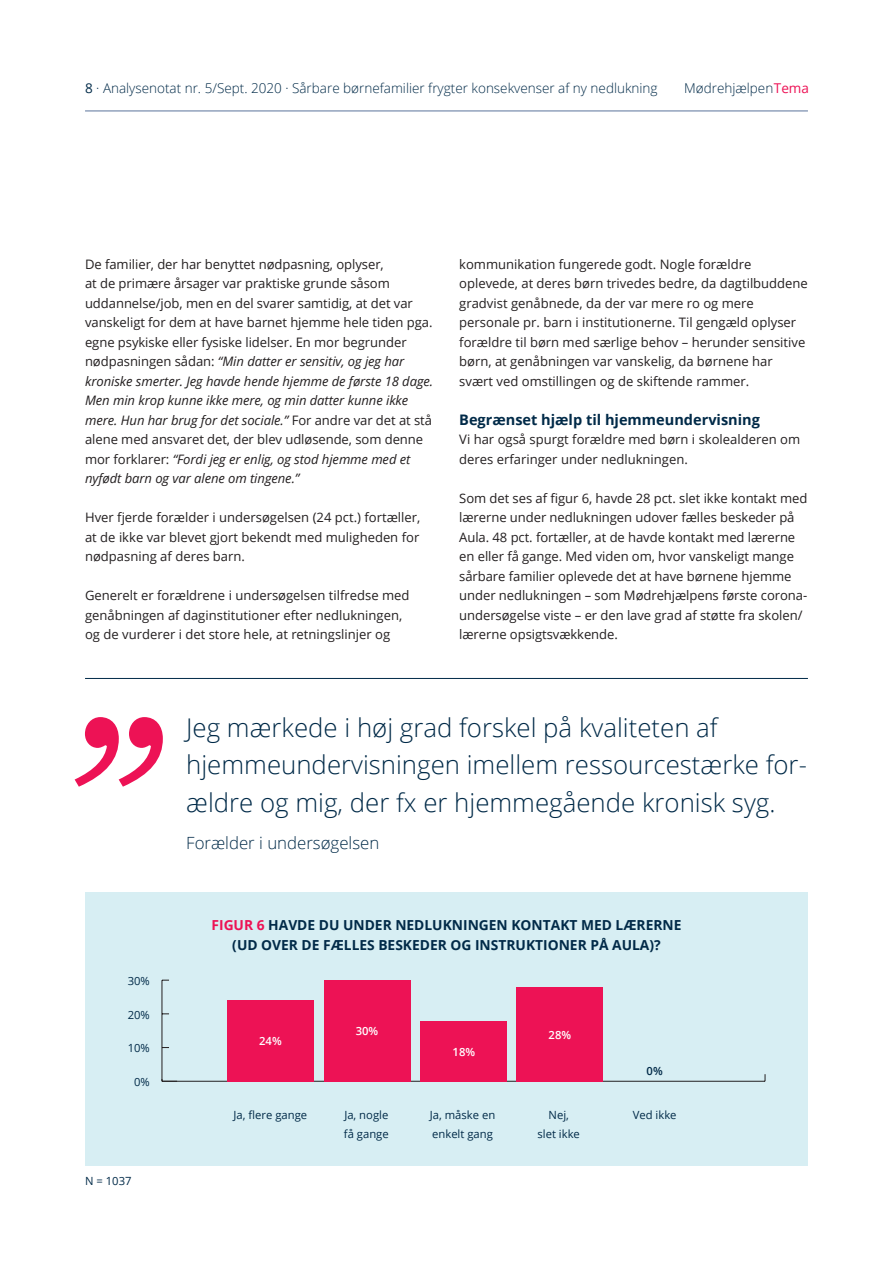
<style>
.page{position:relative;width:893px;height:1263px;background:#fff}
.page>*{position:absolute;margin:0;border:0;box-sizing:border-box;transform-origin:0 0}
.Citater{font:300 25.8px/37.5px "Open Sans";color:#012a48}
.Citater-2{font:300 16.8px "Open Sans";color:#012a48}
.Afsnitsrubrikker{font:700 14.55px "Open Sans";color:#012a48}
.Figurtitler{font:700 13.8px "Open Sans";color:#012a48}
.t1{font:300 13.5px "Open Sans";color:#012a48}
.Brødtekst_8_7_13{font:13.05px/19.5px "Open Sans";letter-spacing:-.005em;color:#231f20}
.Figurtekst{font:11.25px/19.5px "Open Sans";color:#012a48}
.Figurtal{font:600 11.25px "Open Sans";color:#fff}
.Figurtal-2{font:600 11.25px "Open Sans";color:#012a48}
.s1{font-weight:400}
.s2{font-weight:400;color:#ed1255}
.s3{font-style:italic}
.s4{color:#ed1255}
</style>
<div class="page">
<hr style="left:85px;top:111px;width:723px;height:1px;background:#5b749b">
<div style="left:85px;top:893px;width:723px;height:273px;background:#d7eef3"></div>
<svg style="left:75px;top:717px;width:88px;height:70px"></svg>
<hr style="left:85px;top:678px;width:723px;height:1px;background:#012a48">
<hr style="left:162px;top:1081px;width:603px;height:1px;background:#231f20">
<hr style="left:162px;top:980px;width:1px;height:101px;background:#231f20">
<svg style="left:162px;top:1079px;width:15px;height:3px"></svg>
<div style="left:517px;top:987px;width:86px;height:94px;background:#ed1255"></div>
<div style="left:420px;top:1020px;width:87px;height:61px;background:#ed1255"></div>
<div style="left:324px;top:980px;width:86px;height:101px;background:#ed1255"></div>
<div style="left:227px;top:1000px;width:87px;height:81px;background:#ed1255"></div>
<p class="t1" style="left:85px;top:79px;width:574px"><span class="s1">8</span> · Analysenotat nr. 5/Sept. 2020 · Sårbare børnefamilier frygter konsekvenser af ny nedlukning</p>
<p class="t1" style="left:684px;top:79px;width:126px">Mødrehjælpen<span class="s2">Tema</span></p>
<p class="Brødtekst_8_7_13" style="left:85px;top:254px;width:350px">De familier, der har benyttet nødpasning, oplyser,<br>at de primære årsager var praktiske grunde såsom uddannelse/job, men en del svarer samtidig, at det var vanskeligt for dem at have barnet hjemme hele tiden pga. egne psykiske eller fysiske lidelser. En mor begrunder nødpasningen sådan: <span class="s3">“Min datter er sensitiv, og jeg har kroniske smerter. Jeg havde hende hjemme de første 18 dage.<br>Men min krop kunne ikke mere, og min datter kunne ikke mere. Hun har brug for det sociale.”</span> For andre var det at stå alene med ansvaret det, der blev udløsende, som denne mor forklarer: <span class="s3">“Fordi jeg er enlig, og stod hjemme med et nyfødt barn og var alene om tingene.”</span></p>
<p class="Brødtekst_8_7_13" style="left:85px;top:507px;width:337px;text-align:justify">Hver fjerde forælder i undersøgelsen (24 pct.) fortæller, at de ikke var blevet gjort bekendt med muligheden for nødpasning af deres barn.</p>
<p class="Brødtekst_8_7_13" style="left:85px;top:585px;width:326px">Generelt er forældrene i undersøgelsen tilfredse med genåbningen af daginstitutioner efter nedlukningen, og de vurderer i det store hele, at retningslinjer og</p>
<p class="Brødtekst_8_7_13" style="left:459px;top:254px;width:350px">kommunikation fungerede godt. Nogle forældre oplevede, at deres børn trivedes bedre, da dagtilbuddene gradvist genåbnede, da der var mere ro og mere personale pr. barn i institutionerne. Til gengæld oplyser forældre til børn med særlige behov – herunder sensitive børn, at genåbningen var vanskelig, da børnene har svært ved omstillingen og de skiftende rammer.</p>
<p class="Afsnitsrubrikker" style="left:459px;top:409px;width:302px">Begrænset hjælp til hjemmeundervisning</p>
<p class="Brødtekst_8_7_13" style="left:459px;top:429px;width:342px">Vi har også spurgt forældre med børn i skolealderen om deres erfaringer under nedlukningen.</p>
<p class="Brødtekst_8_7_13" style="left:459px;top:488px;width:350px">Som det ses af figur 6, havde 28 pct. slet ikke kontakt med lærerne under nedlukningen udover fælles beskeder på Aula. 48 pct. fortæller, at de havde kontakt med lærerne en eller få gange. Med viden om, hvor vanskeligt mange sårbare familier oplevede det at have børnene hjemme under nedlukningen – som Mødrehjælpens første corona&shy;undersøgelse viste – er den lave grad af støtte fra skolen/ lærerne opsigtsvækkende.</p>
<p class="Citater" style="left:186px;top:708px;width:622px">Jeg mærkede i høj grad forskel på kvaliteten af hjemmeundervisningen imellem ressourcestærke for&shy;ældre og mig, der fx er hjemmegående kronisk syg.</p>
<p class="Citater-2" style="left:186px;top:832px;width:195px">Forælder i undersøgelsen</p>
<p class="Figurtekst" style="left:128px;top:971px;width:24px">30%</p>
<p class="Figurtekst" style="left:128px;top:1004px;width:24px">20%</p>
<p class="Figurtekst" style="left:128px;top:1038px;width:24px">10%</p>
<p class="Figurtekst" style="left:134px;top:1072px;width:17px">0%</p>
<p class="Figurtekst" style="left:85px;top:1171px;width:48px">N = 1037</p>
<p class="Figurtitler" style="left:212px;top:915px;width:471px"><span class="s4">FIGUR 6</span> HAVDE DU UNDER NEDLUKNINGEN KONTAKT MED LÆRERNE</p>
<p class="Figurtitler" style="left:232px;top:935px;width:430px">(UD OVER DE FÆLLES BESKEDER OG INSTRUKTIONER PÅ AULA)?</p>
<p class="Figurtal" style="left:259px;top:1033px;width:24px">24%</p>
<p class="Figurtal" style="left:356px;top:1023px;width:24px">30%</p>
<p class="Figurtekst" style="left:234px;top:1105px;width:75px">Ja, flere gange</p>
<p class="Figurtekst" style="left:344px;top:1105px;width:45px">Ja, nogle</p>
<p class="Figurtekst" style="left:344px;top:1124px;width:46px">få gange</p>
<p class="Figurtal" style="left:453px;top:1044px;width:24px">18%</p>
<p class="Figurtal" style="left:549px;top:1027px;width:24px">28%</p>
<p class="Figurtekst" style="left:430px;top:1105px;width:67px">Ja, måske en enkelt gang</p>
<p class="Figurtekst" style="left:548px;top:1105px;width:22px">Nej,</p>
<p class="Figurtekst" style="left:537px;top:1124px;width:44px">slet ikke</p>
<p class="Figurtal-2" style="left:647px;top:1063px;width:18px">0%</p>
<p class="Figurtekst" style="left:633px;top:1105px;width:45px">Ved ikke</p>
</div>
